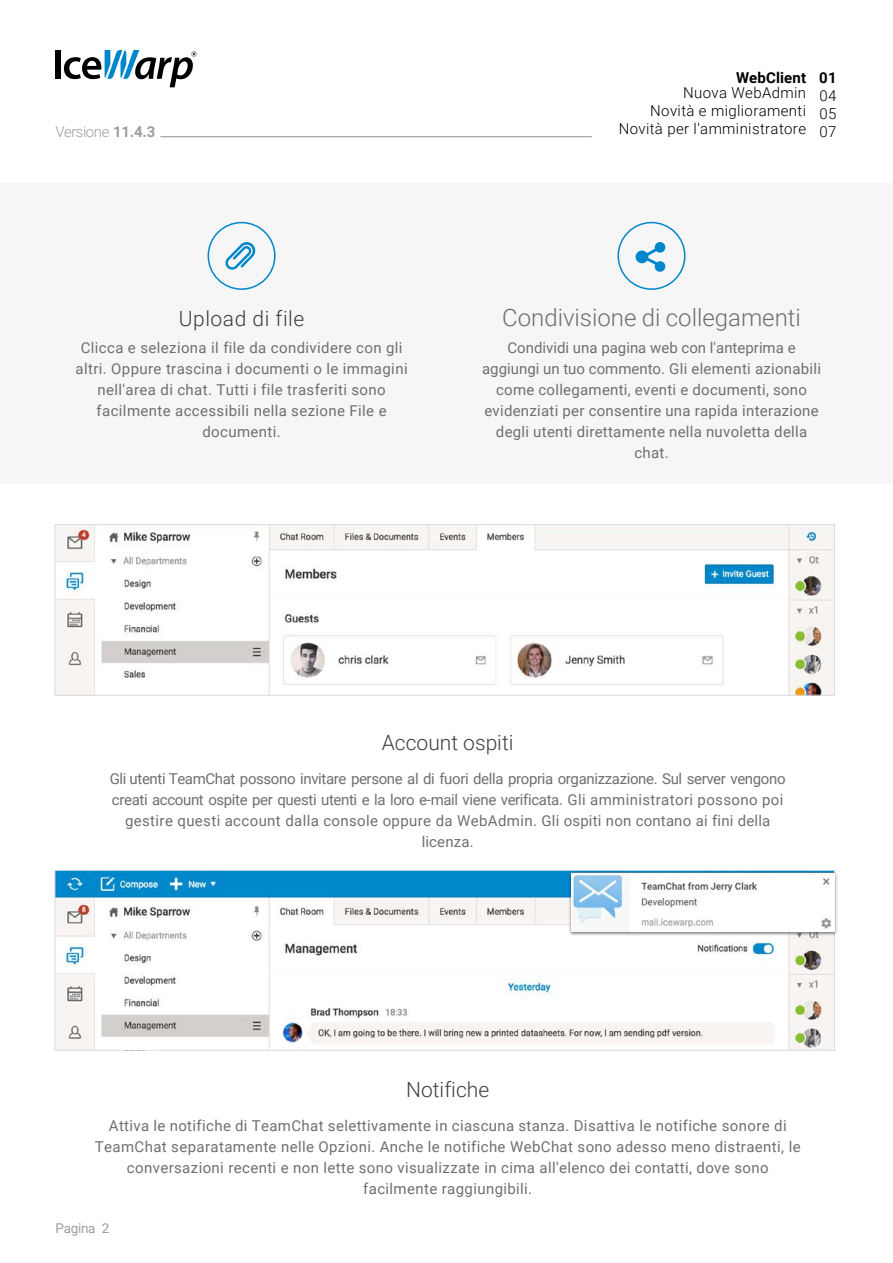
<style>
.page{position:relative;width:893px;height:1263px;background:#fff}
.page>*{position:absolute;margin:0;border:0;box-sizing:border-box;transform-origin:0 0}
.t1{font:300 24px "Roboto";color:#706f6f}
.t2{font:300 21px "Roboto";color:#3e3e3d}
.t3{font:300 21px "Roboto";letter-spacing:.025em;color:#3c3c3b}
.t4{font:15px/21px "Roboto";letter-spacing:.025em;color:#706f6f;text-align:center}
.t5{font:15px/21px "Roboto";letter-spacing:-.025em;color:#706f6f;text-align:center}
.t6{font:300 15px/18px "Roboto";letter-spacing:.025em;color:#000;text-align:justify}
.t7{font:300 15px "Roboto";letter-spacing:-.03em;color:#9d9d9c}
.t8{font:700 15px "Roboto";letter-spacing:.01em;color:#000}
.t9{font:13.5px "Roboto";color:#9d9d9c}
.s1{font-weight:700}
.s2{font-style:inherit}
</style>
<div class="page">
<div style="left:0;top:183px;width:893px;height:300px;background:#f6f6f6"></div>
<div style="left:55px;top:50px;width:6px;height:29px;background:#000"></div>
<svg style="left:64px;top:50px;width:133px;height:37px"></svg>
<hr style="left:160px;top:136px;width:432px;height:1px;background:#9d9d9c">
<div style="left:617px;top:222px;width:68px;height:68px;border:2px solid #0086cb;border-radius:50%"></div>
<div style="left:208px;top:222px;width:68px;height:68px;border:2px solid #0086cb;border-radius:50%"></div>
<svg style="left:225px;top:242px;width:30px;height:28px"></svg>
<svg style="left:636px;top:242px;width:29px;height:30px"></svg>
<img style="left:57px;top:526px;width:776px;height:167px">
<div style="left:55px;top:524px;width:780px;height:171px;border:1px solid #dadada"></div>
<img style="left:57px;top:872px;width:776px;height:176px">
<div style="left:55px;top:870px;width:780px;height:180px;border:1px solid #dadada"></div>
<img style="left:568px;top:871px;width:270px;height:65px">
<div style="left:119px;top:1041px;width:35px;height:9px;background:#fff"></div>
<p class="t8" style="left:736px;top:69px;width:72px">WebClient</p>
<p class="t6" style="left:650px;top:83px;width:157px;text-align:right">Nuova WebAdmin<br>Novità e miglioramenti</p>
<p class="t7" style="left:55px;top:123px;width:102px">Versione <span class="s1">11.4.3</span></p>
<p class="t6" style="left:619px;top:119px;width:189px">Novità per l'amministratore</p>
<p class="t8" style="left:819px;top:69px;width:19px">01</p>
<p class="t6" style="left:820px;top:87px;width:18px">04<br>05<br>07</p>
<h2 class="t3" style="left:179px;top:306px;width:127px">Upload di file</h2>
<p class="t4" style="left:76px;top:337px;width:334px">Clicca e seleziona il file da condividere con gli altri. Oppure trascina i documenti o le immagini nell'area di chat. Tutti i file trasferiti sono facilmente accessibili nella sezione File e documenti.</p>
<h1 class="t1" style="left:502px;top:301px;width:300px">Condivisione di collegamenti</h1>
<p class="t4" style="left:482px;top:337px;width:340px">Condividi una pagina web con l'anteprima e aggiungi un tuo commento. Gli elementi azionabili come collegamenti, eventi e documenti, sono evidenziati per consentire una rapida interazione degli utenti direttamente nella nuvoletta della chat.</p>
<h2 class="t2" style="left:382px;top:727px;width:133px">Account ospiti</h2>
<p class="t5" style="left:110px;top:767px;width:677px">Gli utenti TeamChat possono invitare persone al di fuori della propria organizzazione. Sul server vengono creati account ospite per questi utenti e la loro e-mail viene verificata. Gli amministratori possono poi gestire questi account dalla console oppure da WebAdmin. Gli ospiti non contano ai fini della licenza.</p>
<h2 class="t2" style="left:406px;top:1075px;width:84px">Notifiche</h2>
<p class="t4" style="left:95px;top:1115px;width:707px">Attiva le notifiche di TeamChat selettivamente in ciascuna stanza. Disattiva le notifiche sonore di TeamChat separatamente nelle Opzioni. Anche le notifiche WebChat sono adesso meno distraenti, le conversazioni recenti e non lette sono visualizzate in cima all'elenco dei contatti, dove sono facilmente raggiungibili.</p>
<p class="t9" style="left:55px;top:1220px;width:55px">Pag<span class="s2">ina</span> 2</p>
</div>
